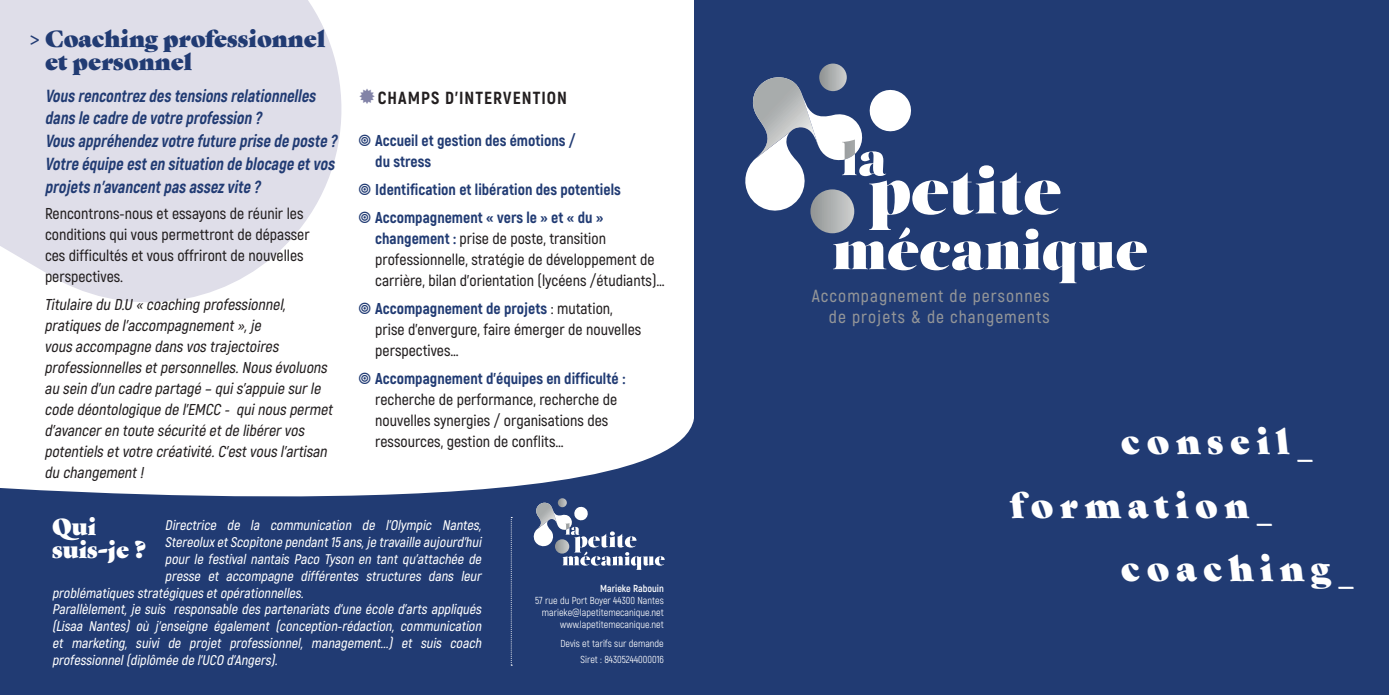
<style>
.page{position:relative;width:1389px;height:695px;background:#fff}
.page>*{position:absolute;margin:0;border:0;box-sizing:border-box;transform-origin:0 0}
.t1{font:34.3px/63.4px "Gastromond";color:#fff}
.t2{font:22.75px/22.8px "Gastromond";color:#213b73}
.t3{font:22.75px/22.8px "Gastromond";color:#fff}
.t4{font:italic 800 17.5px/22.8px "Akrobat";color:#213b73;scale:.93 1}
.t5{font:600 17.5px/21px "Akrobat";letter-spacing:.06em;color:#939598;text-align:right}
.t6{font:800 17.5px "Akrobat";letter-spacing:.06em;color:#231f20}
.t7{font:600 15.75px/21px "Akrobat";color:#231f20}
.t8{font:italic 600 15.75px/21px "Akrobat";color:#231f20}
.t9{font:800 15.75px/21px "Akrobat";color:#213b73}
.t10{font:italic 600 14px "Akrobat";color:#fff}
.t11{font:10.15px/12.2px "Akrobat";color:#fff;text-align:right}
.t12{font:700 10.15px "Akrobat";color:#fff}
.s1{font-weight:800;color:#213b73}
</style>
<div class="page">
<svg style="left:0;top:0;width:342px;height:303px;background:#e2e1eb"></svg>
<div style="left:694px;top:0;width:695px;height:694px;background:#213b73"></div>
<div style="left:819px;top:64px;width:28px;height:27px;background:linear-gradient(to right,#8f9392,#c6c9ca);border-radius:14px"></div>
<svg style="left:745px;top:77px;width:402px;height:206px"></svg>
<svg style="left:0;top:418px;width:694px;height:276px;fill:#213b73"></svg>
<svg style="left:533px;top:498px;width:132px;height:71px;background:#516590"></svg>
<svg style="left:511px;top:517px;width:1px;height:148px"></svg>
<h2 class="t2" style="left:45px;top:26px;width:282px;text-indent:-15px">&gt; Coaching professionnel et personnel</h2>
<p class="t4" style="left:45px;top:84px;width:319px">Vousrencontrezdestensionsrelationnelles dansle cadre de votre profession ?<br>Vousappréhendezvotre future prise de poste ?<br>Votre équipe esten situation de blocage etvos projetsn'avancentpasassezvite ?</p>
<p class="t7" style="left:45px;top:203px;width:266px">Rencontrons-nous et essayons de réunir les conditions qui vous permettront de dépasser ces difficultés et vous offriront de nouvelles perspectives.</p>
<p class="t8" style="left:45px;top:294px;width:293px">Titulaire du D.U « coaching professionnel, pratiques de l'accompagnement »,je<br>vous accompagne dans vos trajectoires professionnelles etpersonnelles.Nous évoluons au sein d'un cadre partagé – quis'appuie surle code déontologique de l'EMCC - quinous permet d'avanceren toute sécurité etde libérervos potentiels etvotre créativité.C'estvous l'artisan du changement !</p>
<p class="t6" style="left:378px;top:86px;width:191px">CHAMPS D’INTERVENTION</p>
<p class="t9" style="left:375px;top:129px;width:202px">Accueil et gestion des émotions / du stress</p>
<p class="t9" style="left:375px;top:175px;width:247px;line-height:28px">Identification et libération des potentiels<br>Accompagnement « vers le » et « du »</p>
<p class="t7" style="left:375px;top:227px;width:291px"><span class="s1">changement :</span> prise de poste, transition professionnelle, stratégie de développement de carrière, bilan d'orientation (lycéens /étudiants)…</p>
<p class="t7" style="left:375px;top:297px;width:268px"><span class="s1">Accompagnement de projets</span> : mutation, prise d’envergure, faire émerger de nouvelles perspectives…</p>
<p class="t9" style="left:375px;top:367px;width:252px">Accompagnement d’équipes en difficulté :</p>
<p class="t7" style="left:375px;top:388px;width:244px">recherche de performance, recherche de nouvelles synergies / organisations des ressources, gestion de conflits…</p>
<h2 class="t3" style="left:52px;top:513px;width:96px">Qui suis-je ?</h2>
<p class="t10" style="left:165px;top:516px;width:321px">Directrice de la communication de l’Olympic Nantes,</p>
<p class="t10" style="left:165px;top:533px;width:321px">StereoluxetScopitone pendant15 ans,je travaille aujourd’hui</p>
<p class="t10" style="left:165px;top:550px;width:321px">pour le festival nantais Paco Tyson en tant qu’attachée de</p>
<p class="t10" style="left:165px;top:567px;width:321px">presse et accompagne différentes structures dans leur</p>
<p class="t10" style="left:52px;top:584px;width:256px">problématiques stratégiques etopérationnelles.</p>
<p class="t10" style="left:52px;top:600px;width:434px">Parallèlement, je suis responsable des partenariats d’une école d’arts appliqués</p>
<p class="t10" style="left:52px;top:617px;width:434px">(Lisaa Nantes) où j 'enseigne également (conception-rédaction, communication</p>
<p class="t10" style="left:52px;top:634px;width:434px">et marketing, suivi de projet professionnel, management...) et suis coach</p>
<p class="t10" style="left:52px;top:651px;width:230px">professionnel(diplômée de l'UCO d'Angers).</p>
<p class="t12" style="left:600px;top:581px;width:65px">Marieke Rabouin</p>
<p class="t11" style="left:535px;top:594px;width:130px">57 rue du Port Boyer 44300 Nantes marieke@lapetitemecanique.net www.lapetitemecanique.net</p>
<p class="t11" style="left:560px;top:635px;width:105px;line-height:15.8px">Devis et tarifs sur demande<br>Siret : 84305244000016</p>
<p class="t5" style="left:812px;top:286px;width:239px">Accompagnement de personnes de projets &amp; de changements</p>
<h1 class="t1" style="left:1012px;top:407px;width:301px;text-indent:110px">conseil_ formation_</h1>
<h1 class="t1" style="left:1122px;top:534px;width:232px">coaching_</h1>
</div>
